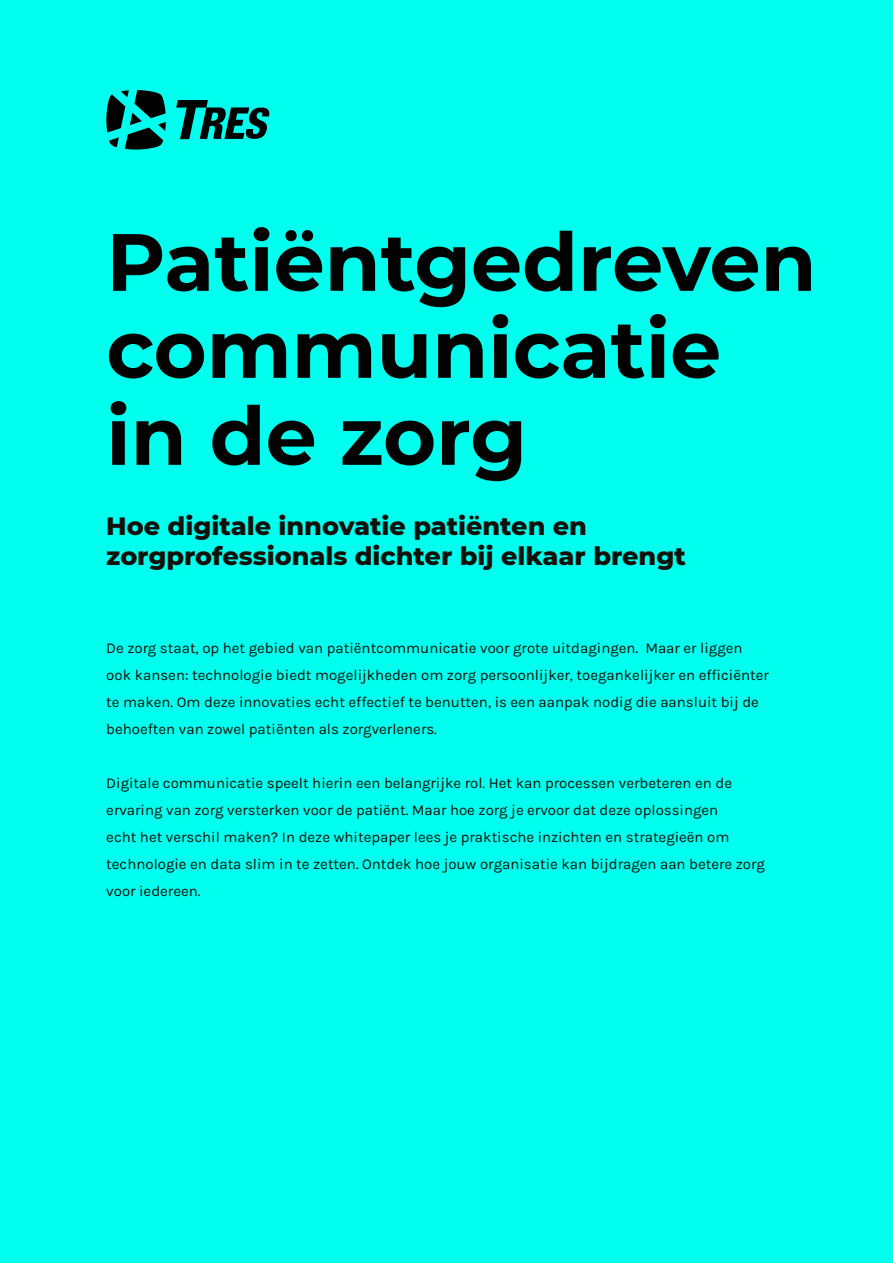
<style>
.page{position:relative;width:893px;height:1263px;background:#0fe}
.page>*{position:absolute;margin:0;border:0;box-sizing:border-box;transform-origin:0 0}
.t1{font:700 81px/87px "Montserrat";color:#020203}
.t2{font:800 25.5px/30.6px "Montserrat";color:#12110c}
.t3{font:15px/27px "Karla";color:#12110c}
</style>
<div class="page">
<svg style="left:176px;top:100px;width:93px;height:39px"></svg>
<svg style="left:106px;top:90px;width:60px;height:60px"></svg>
<h1 class="t1" style="left:106px;top:214px;width:712px">Patiëntgedreven communicatie in de zorg</h1>
<h2 class="t2" style="left:106px;top:509px;width:581px">Hoe digitale innovatie patiënten en zorgprofessionals dichter bij elkaar brengt</h2>
<p class="t3" style="left:106px;top:634px;width:664px">De zorg staat, op het gebied van patiëntcommunicatie voor grote uitdagingen. Maar er liggen ook kansen: technologie biedt mogelijkheden om zorg persoonlijker, toegankelijker en efficiënter te maken. Om deze innovaties echt effectief te benutten, is een aanpak nodig die aansluit bij de behoeften van zowel patiënten als zorgverleners.</p>
<p class="t3" style="left:106px;top:769px;width:660px">Digitale communicatie speelt hierin een belangrijke rol. Het kan processen verbeteren en de ervaring van zorg versterken voor de patiënt. Maar hoe zorg je ervoor dat deze oplossingen<br>echt het verschil maken? In deze whitepaper lees je praktische inzichten en strategieën om technologie en data slim in te zetten. Ontdek hoe jouw organisatie kan bijdragen aan betere zorg voor iedereen.</p>
</div>
